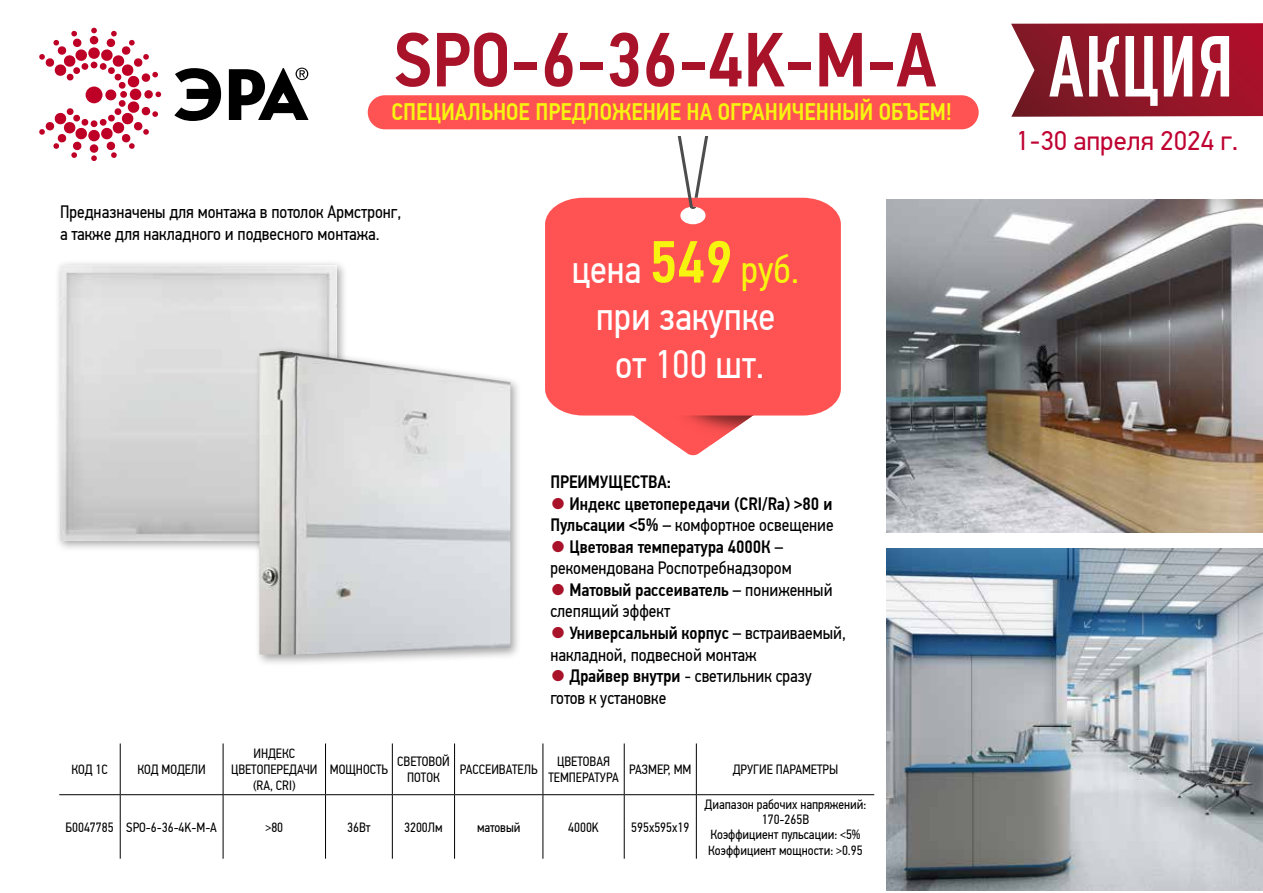
<style>
.page{position:relative;width:1263px;height:893px;background:#fff}
.page>*{position:absolute;margin:0;border:0;box-sizing:border-box;transform-origin:0 0}
.t1{font:500 76.88px "PF Din Text Cond Pro";color:#a9132a}
.t2{font:39.67px/47.6px "PF Din Text Cond Pro";color:#fff;text-align:center}
.t3{font:27.45px "PF Din Text Pro";color:#be0027}
.t4{font:27px "PF Din Text Pro";color:#bf0031}
.t5{font:500 23.92px "PF Din Text Cond Pro";color:#f7f410}
.t6{font:17.92px/21.5px "PF Din Text Cond Pro";color:#000}
.t7{font:500 17.92px/21.5px "PF Din Text Cond Pro";color:#000}
.t8{font:13.5px/16.1px "PF Din Text Cond Pro";color:#000;text-align:center}
.s1{font-weight:500;font-size:59.55px;color:#f7f410}
.s2{color:#f7f410}
.s3{color:#a9132a}
.s4{font-weight:400}
.s5{font-weight:500;color:#a9132a}
.s6{font-weight:500}
</style>
<div class="page">
<svg style="left:174px;top:68px;width:47px;height:53px"></svg>
<svg style="left:39px;top:28px;width:122px;height:133px"></svg>
<svg style="left:229px;top:68px;width:80px;height:52px"></svg>
<hr style="left:59px;top:794px;width:61px;height:1px;background:#000">
<hr style="left:120px;top:794px;width:103px;height:1px;background:#000">
<hr style="left:223px;top:794px;width:102px;height:1px;background:#000">
<hr style="left:325px;top:794px;width:67px;height:1px;background:#000">
<hr style="left:392px;top:794px;width:63px;height:1px;background:#000">
<hr style="left:455px;top:794px;width:88px;height:1px;background:#000">
<hr style="left:543px;top:794px;width:81px;height:1px;background:#000">
<hr style="left:624px;top:794px;width:72px;height:1px;background:#000">
<hr style="left:696px;top:794px;width:178px;height:1px;background:#000">
<hr style="left:120px;top:743px;width:1px;height:51px;background:#000">
<hr style="left:223px;top:743px;width:1px;height:51px;background:#000">
<hr style="left:325px;top:743px;width:1px;height:51px;background:#000">
<hr style="left:392px;top:743px;width:1px;height:51px;background:#000">
<hr style="left:454px;top:743px;width:1px;height:51px;background:#000">
<hr style="left:542px;top:743px;width:1px;height:51px;background:#000">
<hr style="left:624px;top:743px;width:1px;height:51px;background:#000">
<hr style="left:696px;top:743px;width:1px;height:51px;background:#000">
<hr style="left:120px;top:795px;width:1px;height:64px;background:#000">
<hr style="left:223px;top:795px;width:1px;height:64px;background:#000">
<hr style="left:325px;top:795px;width:1px;height:64px;background:#000">
<hr style="left:392px;top:795px;width:1px;height:64px;background:#000">
<hr style="left:454px;top:795px;width:1px;height:64px;background:#000">
<hr style="left:542px;top:795px;width:1px;height:64px;background:#000">
<hr style="left:624px;top:795px;width:1px;height:64px;background:#000">
<hr style="left:696px;top:795px;width:1px;height:64px;background:#000">
<img style="left:886px;top:200px;width:377px;height:333px">
<img style="left:886px;top:548px;width:377px;height:343px">
<div style="left:54px;top:259px;width:294px;height:293px;background:#000;opacity:.36"></div>
<img style="left:60px;top:265px;width:276px;height:275px">
<div style="left:254px;top:346px;width:268px;height:320px;background:#000;opacity:.36"></div>
<img style="left:259px;top:351px;width:251px;height:303px">
<svg style="left:617px;top:415px;width:94px;height:41px"></svg>
<img style="left:662px;top:415px;width:106px;height:30px">
<div style="left:545px;top:198px;width:296px;height:217px;background:#ff5252"></div>
<svg style="left:666px;top:136px;width:54px;height:73px"></svg>
<div style="left:368px;top:95px;width:611px;height:34px;background:#ff5252;border-radius:17px"></div>
<svg style="left:929px;top:23px;width:334px;height:107px"></svg>
<h1 class="t1" style="left:393px;top:14px;width:545px">SPO-6-36-4K-M-A</h1>
<h3 class="t5" style="left:391px;top:98px;width:562px">СПЕЦИАЛЬНОЕ ПРЕДЛОЖЕНИЕ НА ОГРАНИЧЕННЫЙ ОБЪЕМ!</h3>
<p class="t6" style="left:60px;top:201px;width:343px">Предназначены для монтажа в потолок Армстронг, а также для накладного и подвесного монтажа.</p>
<h2 class="t2" style="left:572px;top:245px;width:229px">цена <span class="s1">549</span> <span class="s2">руб. </span>при закупке<br>от 100 шт.</h2>
<p class="t7" style="left:550px;top:471px;width:122px">ПРЕИМУЩЕСТВА:</p>
<p class="t7" style="left:550px;top:493px;width:285px"><span class="s3">●</span> Индекс цветопередачи (CRI/Ra) &gt;80 и<br>Пульсации &lt;5% <span class="s4">– комфортное освещение</span></p>
<p class="t6" style="left:550px;top:536px;width:243px"><span class="s5">●</span> <span class="s6">Цветовая температура 4000К</span> – рекомендована Роспотребнадзором</p>
<p class="t6" style="left:550px;top:579px;width:284px"><span class="s5">●</span> <span class="s6">Матовый рассеиватель</span> – пониженный слепящий эффект</p>
<p class="t6" style="left:550px;top:622px;width:297px"><span class="s5">●</span> <span class="s6">Универсальный корпус</span> – встраиваемый, накладной, подвесной монтаж</p>
<p class="t6" style="left:550px;top:665px;width:263px"><span class="s5">●</span> <span class="s6">Драйвер внутри</span> - светильник сразу готов к установке</p>
<p class="t8" style="left:71px;top:761px;width:38px">КОД 1С</p>
<p class="t8" style="left:137px;top:761px;width:70px">КОД МОДЕЛИ</p>
<p class="t8" style="left:231px;top:745px;width:88px">ИНДЕКС<br>ЦВЕТОПЕРЕДАЧИ (RA, CRI)</p>
<p class="t8" style="left:330px;top:761px;width:60px">МОЩНОСТЬ</p>
<p class="t8" style="left:397px;top:753px;width:54px">СВЕТОВОЙ<br>ПОТОК</p>
<p class="t8" style="left:460px;top:761px;width:79px">РАССЕИВАТЕЛЬ</p>
<p class="t8" style="left:548px;top:753px;width:72px">ЦВЕТОВАЯ<br>ТЕМПЕРАТУРА</p>
<p class="t8" style="left:629px;top:761px;width:64px">РАЗМЕР, ММ</p>
<p class="t8" style="left:733px;top:761px;width:107px">ДРУГИЕ ПАРАМЕТРЫ</p>
<p class="t8" style="left:65px;top:819px;width:153px">Б0047785 SPO-6-36-4K-M-A</p>
<p class="t8" style="left:265px;top:819px;width:19px">&gt;80</p>
<p class="t8" style="left:347px;top:819px;width:25px">36Вт</p>
<p class="t8" style="left:404px;top:819px;width:40px">3200Лм</p>
<p class="t8" style="left:477px;top:819px;width:45px">матовый</p>
<p class="t8" style="left:568px;top:819px;width:32px">4000K</p>
<p class="t8" style="left:631px;top:819px;width:60px">595x595x19</p>
<p class="t8" style="left:704px;top:797px;width:163px;line-height:14.9px">Диапазон рабочих напряжений:<br>170-265В<br>Коэффициент пульсации: &lt;5%</p>
<p class="t8" style="left:708px;top:842px;width:156px">Коэффициент мощности: &gt;0.95</p>
<h3 class="t3" style="left:1013px;top:123px;width:224px">1 - 31 марта 2024 г.</h3>
<h3 class="t4" style="left:1016px;top:124px;width:223px">1-30 апреля 2024 г.</h3>
</div>
